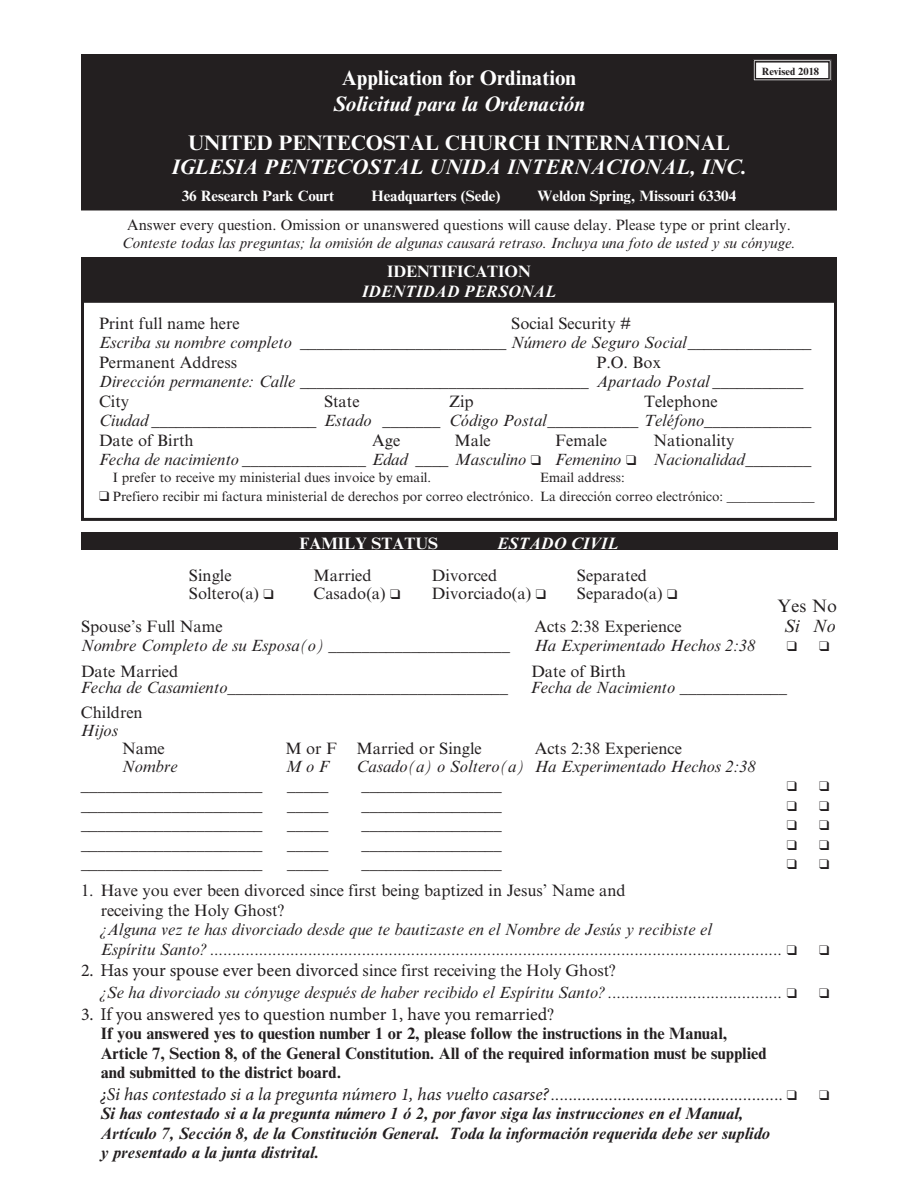
<style>
.page{position:relative;width:918px;height:1188px;background:#fff}
.page>*{position:absolute;margin:0;border:0;box-sizing:border-box;transform-origin:0 0}
.t1{font:italic 700 21px "Times NRMT";color:#fff}
.t2{font:700 21px "Times NRMT";color:#fff}
.t3{font:italic 18px "Minion Pro";letter-spacing:-.01em;color:#231f20}
.t4{font:18px "Minion Pro";letter-spacing:-.005em;color:#231f20}
.t5{font:18px "Times NRMT";color:#231f20}
.t6{font:italic 18px "Times NRMT";color:#231f20}
.t7{font:italic 16.5px/19.5px "Times NRMT";color:#231f20}
.t8{font:16.5px/19.8px "Times NRMT";color:#231f20}
.t9{font:700 16.5px/19.5px "Times NRMT";color:#231f20}
.t10{font:italic 700 16.5px/19.5px "Times NRMT";color:#231f20}
.t11{font:italic 700 16.5px "Times NRMT";color:#fff}
.t12{font:700 16.5px "Times NRMT";color:#fff}
.t13{font:italic 15px "Times NRMT";color:#231f20}
.t14{font:15px "Times NRMT";color:#231f20}
.t15{font:700 15px "Times NRMT";color:#fff}
.t16{font:13.5px "Times NRMT";color:#231f20}
.t17{font:700 10.5px "Times NRMT";color:#231f20}
.s1{font-style:normal}
.s2{color:#fff}
.s3{font-family:"Minion Pro";font-style:normal;font-size:18px}
.s4{font-family:"Times NRMT";font-size:16.5px}
.s5{font-family:"Times NRMT";font-style:normal;font-size:16.5px}
</style>
<div class="page">
<div style="left:81px;top:54px;width:756px;height:157px;background:#231f20"></div>
<div style="left:86px;top:59px;width:746px;height:147px;border:1px solid #231f20"></div>
<div style="left:81px;top:532px;width:756px;height:18px;background:#231f20"></div>
<svg style="left:753px;top:59px;width:79px;height:22px"></svg>
<div style="left:755px;top:61px;width:75px;height:19px;border:2px solid #231f20"></div>
<div style="left:81px;top:300px;width:756px;height:221px;border:3px solid #231f20"></div>
<div style="left:81px;top:257px;width:756px;height:45px;background:#231f20"></div>
<p class="t2" style="left:342px;top:65px;width:236px">Application for Ordination</p>
<p class="t1" style="left:333px;top:91px;width:253px">Solicitud para la Ordenación</p>
<p class="t2" style="left:188px;top:130px;width:543px">UNITED PENTECOSTAL CHURCH INTERNATIONAL</p>
<p class="t1" style="left:171px;top:154px;width:577px">IGLESIA PENTECOSTAL UNIDA INTERNACIONAL, INC.</p>
<p class="t15" style="left:182px;top:187px;width:154px">36 Research Park Court</p>
<p class="t15" style="left:371px;top:187px;width:131px">Headquarters (Sede)</p>
<p class="t15" style="left:538px;top:187px;width:200px">Weldon Spring, Missouri 63304</p>
<p class="t17" style="left:762px;top:65px;width:59px">Revised 2018</p>
<p class="t14" style="left:127px;top:216px;width:665px">Answer every question. Omission or unanswered questions will cause delay. Please type or print clearly.</p>
<p class="t13" style="left:122px;top:234px;width:675px">Conteste todas las preguntas; la omisión de algunas causará retraso. Incluya una foto de usted y su cónyuge.</p>
<p class="t12" style="left:387px;top:261px;width:145px">IDENTIFICATION</p>
<p class="t11" style="left:362px;top:281px;width:196px">IDENTIDAD PERSONAL</p>
<p class="t8" style="left:99px;top:313px;width:142px">Print full name here</p>
<p class="t8" style="left:511px;top:313px;width:121px">Social Security #</p>
<p class="t7" style="left:99px;top:333px;width:714px">Escriba su nombre completo _________________________ Número de Seguro Social_______________</p>
<p class="t8" style="left:99px;top:352px;width:140px">Permanent Address</p>
<p class="t8" style="left:596px;top:352px;width:66px">P.O. Box</p>
<p class="t7" style="left:99px;top:372px;width:706px">Dirección permanente: Calle ___________________________________ Apartado Postal ___________</p>
<p class="t8" style="left:99px;top:391px;width:32px">City</p>
<p class="t8" style="left:324px;top:391px;width:37px">State</p>
<p class="t8" style="left:449px;top:391px;width:26px">Zip</p>
<p class="t8" style="left:644px;top:391px;width:75px">Telephone</p>
<p class="t7" style="left:99px;top:411px;width:714px">Ciudad ____________________ Estado _______ Código Postal___________ Teléfono_____________</p>
<p class="t8" style="left:99px;top:430px;width:96px">Date of Birth</p>
<p class="t8" style="left:372px;top:430px;width:30px">Age</p>
<p class="t8" style="left:455px;top:430px;width:38px">Male</p>
<p class="t8" style="left:555px;top:430px;width:53px">Female</p>
<p class="t7" style="left:99px;top:431px;width:714px;text-indent:555px"><span class="s1">Nationality<br></span>Fecha de nacimiento _______________ Edad ____ Masculino ❑ Femenino ❑ Nacionalidad________</p>
<p class="t16" style="left:99px;top:469px;width:334px"><span class="s2">❑</span> I prefer to receive my ministerial dues invoice by email.</p>
<p class="t16" style="left:540px;top:469px;width:86px">Email address:</p>
<p class="t16" style="left:99px;top:489px;width:717px">❑ Prefiero recibir mi factura ministerial de derechos por correo electrónico. La dirección correo electrónico: _____________</p>
<p class="t12" style="left:300px;top:534px;width:140px">FAMILY STATUS</p>
<p class="t11" style="left:497px;top:534px;width:123px">ESTADO CIVIL</p>
<p class="t8" style="left:189px;top:565px;width:44px">Single</p>
<p class="t8" style="left:313px;top:565px;width:60px">Married</p>
<p class="t8" style="left:432px;top:565px;width:67px">Divorced</p>
<p class="t8" style="left:577px;top:565px;width:72px">Separated</p>
<p class="t8" style="left:189px;top:583px;width:86px">Soltero(a) ❑</p>
<p class="t8" style="left:314px;top:583px;width:88px">Casado(a) ❑</p>
<p class="t8" style="left:432px;top:583px;width:115px">Divorciado(a) ❑</p>
<p class="t8" style="left:577px;top:583px;width:102px">Separado(a) ❑</p>
<p class="t5" style="left:778px;top:596px;width:61px">Yes No</p>
<p class="t8" style="left:81px;top:616px;width:143px">Spouse’s Full Name</p>
<p class="t8" style="left:534px;top:616px;width:149px">Acts 2:38 Experience</p>
<p class="t6" style="left:784px;top:616px;width:53px">Si No</p>
<p class="t7" style="left:81px;top:636px;width:430px">Nombre Completo de su Esposa(o) <span class="s1">______________________</span></p>
<p class="t7" style="left:534px;top:636px;width:223px">Ha Experimentado Hechos 2:38</p>
<p class="t8" style="left:81px;top:661px;width:99px">Date Married</p>
<p class="t8" style="left:531px;top:661px;width:96px">Date of Birth</p>
<p class="t7" style="left:81px;top:678px;width:429px">Fecha de Casamiento__________________________________</p>
<p class="t7" style="left:531px;top:678px;width:258px">Fecha de Nacimiento _____________</p>
<p class="t8" style="left:81px;top:702px;width:63px">Children</p>
<p class="t7" style="left:81px;top:721px;width:39px">Hijos</p>
<p class="t8" style="left:122px;top:738px;width:44px">Name</p>
<p class="t8" style="left:285px;top:738px;width:198px">M or F Married or Single</p>
<p class="t8" style="left:535px;top:738px;width:149px">Acts 2:38 Experience</p>
<p class="t7" style="left:122px;top:757px;width:57px">Nombre</p>
<p class="t7" style="left:285px;top:757px;width:45px">M o F</p>
<p class="t7" style="left:357px;top:757px;width:401px">Casado(a) o Soltero(a) Ha Experimentado Hechos 2:38</p>
<p class="t7" style="left:81px;top:776px;width:183px">______________________</p>
<p class="t7" style="left:287px;top:776px;width:43px">_____</p>
<p class="t7" style="left:361px;top:776px;width:142px">_________________</p>
<p class="t7" style="left:81px;top:796px;width:183px">______________________</p>
<p class="t7" style="left:287px;top:796px;width:43px">_____</p>
<p class="t7" style="left:362px;top:796px;width:142px">_________________</p>
<p class="t7" style="left:81px;top:815px;width:183px">______________________</p>
<p class="t7" style="left:287px;top:815px;width:43px">_____</p>
<p class="t7" style="left:362px;top:815px;width:142px">_________________</p>
<p class="t7" style="left:81px;top:835px;width:183px">______________________</p>
<p class="t7" style="left:287px;top:835px;width:43px">_____</p>
<p class="t7" style="left:362px;top:835px;width:142px">_________________</p>
<p class="t7" style="left:81px;top:854px;width:183px">______________________</p>
<p class="t7" style="left:287px;top:854px;width:43px">_____</p>
<p class="t7" style="left:362px;top:854px;width:142px">_________________</p>
<p class="t8" style="left:101px;top:880px;width:526px;text-indent:-20px">1. Have you ever been divorced since first being baptized in Jesus’ Name and receiving the Holy Ghost?</p>
<p class="t7" style="left:101px;top:920px;width:698px">¿Alguna vez te has divorciado desde que te bautizaste en el Nombre de Jesús y recibiste el<br>Espíritu Santo? ................................................................................................................................ ❑</p>
<p class="t7" style="left:100px;top:960px;width:698px;line-height:21.6px;text-indent:-19px"><span class="s3">2. Has your spouse ever been divorced</span> <span class="s1">since first receiving the Holy Ghost?<br></span>¿Se ha divorciado su cónyuge después de haber recibido el Espíritu Santo? ....................................... ❑</p>
<p class="t4" style="left:81px;top:1002px;width:474px">3. If you answered yes to question number 1, have you remarried<span class="s4">?</span></p>
<p class="t9" style="left:101px;top:1023px;width:668px">If you answered yes to question number 1 or 2, please follow the instructions in the Manual,<br>Article 7, Section 8, of the General Constitution. All of the required information must be supplied and submitted to the district board.</p>
<p class="t3" style="left:100px;top:1082px;width:698px">¿Si has contestado si a la pregunta número 1, has vuelto casarse?<span class="s5">....................................................</span> ❑</p>
<p class="t10" style="left:101px;top:1104px;width:671px">Si has contestado si a la pregunta número 1 ó 2, por favor siga las instrucciones en el Manual,<br>Artículo 7, Sección 8, de la Constitución General. Toda la información requerida debe ser suplido y presentado a la junta distrital.</p>
</div>
